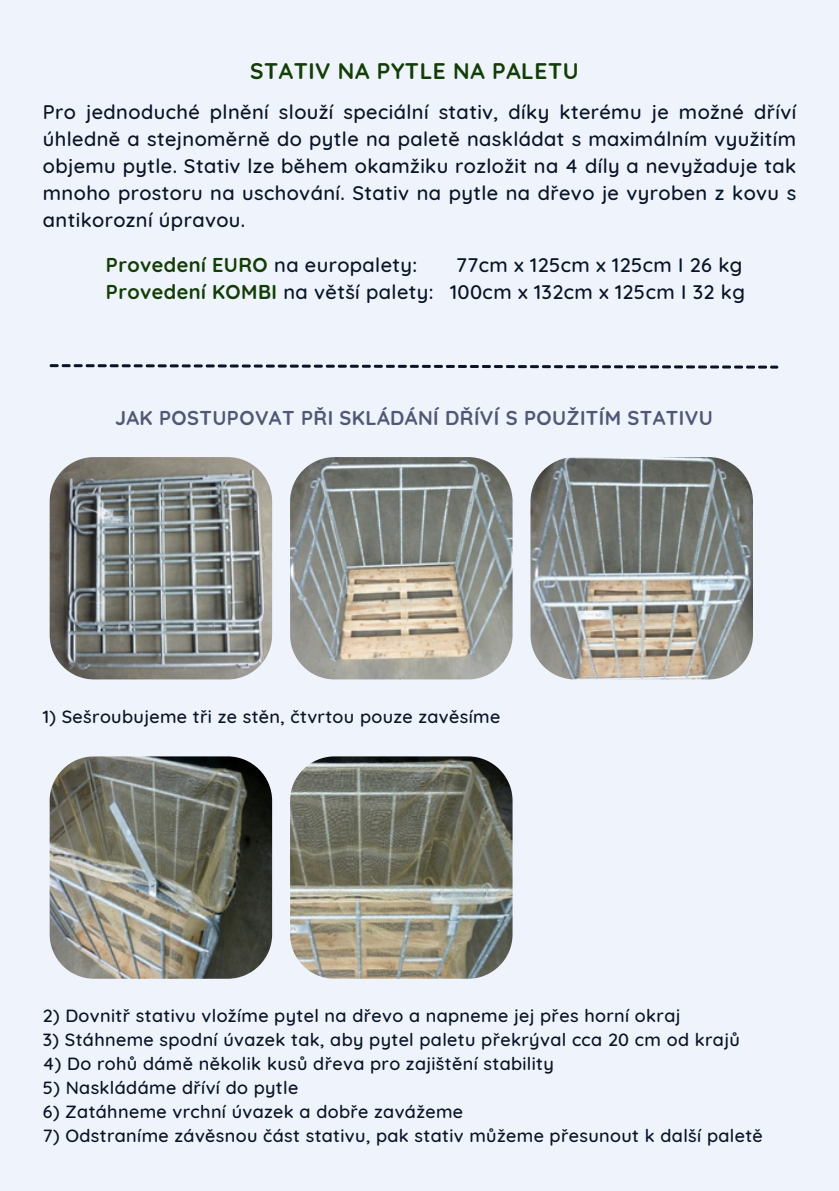
<style>
.page{position:relative;width:839px;height:1191px;background:#fff}
.page>*{position:absolute;margin:0;border:0;box-sizing:border-box;transform-origin:0 0}
.t1{font:700 22.6px "Quicksand";letter-spacing:.025em;color:#123d04}
.t2{font:500 20px/27px "Quicksand";letter-spacing:.02em;color:#081427;text-align:justify}
.t3{font:700 20px "Quicksand";letter-spacing:.02em;color:#123d04}
.t4{font:700 20px "Quicksand";letter-spacing:.02em;color:#515775}
.t5{font:500 18px "Quicksand";letter-spacing:.02em;color:#081427}
.s1{font-weight:500;color:#081427}
</style>
<div class="page">
<div style="left:0;top:0;width:838px;height:1191px;background:#eff3fc"></div>
<img style="left:50px;top:457px;width:222px;height:222px;border-radius:44px">
<img style="left:290px;top:457px;width:222px;height:222px;border-radius:44px">
<img style="left:530px;top:457px;width:223px;height:222px;border-radius:44px">
<img style="left:50px;top:756px;width:222px;height:223px;border-radius:44px">
<img style="left:290px;top:756px;width:222px;height:223px;border-radius:44px">
<svg style="left:50px;top:364px;width:728px;height:5px"></svg>
<h1 class="t1" style="left:250px;top:56px;width:330px">STATIV NA PYTLE NA PALETU</h1>
<p class="t2" style="left:43px;top:98px;width:754px">Pro jednoduché plnění slouží speciální stativ, díky kterému je možné dříví úhledně a stejnoměrně do pytle na paletě naskládat s maximálním využitím objemu pytle. Stativ lze během okamžiku rozložit na 4 díly a nevyžaduje tak mnoho prostoru na uschování. Stativ na pytle na dřevo je vyroben z kovu s antikorozní úpravou.</p>
<p class="t3" style="left:106px;top:252px;width:313px">Provedení EURO <span class="s1">na europalety:</span></p>
<p class="t3" style="left:106px;top:279px;width:329px">Provedení KOMBI <span class="s1">na větší palety:</span></p>
<p class="t2" style="left:456px;top:251px;width:288px">77cm x 125cm x 125cm I 26 kg</p>
<p class="t2" style="left:450px;top:278px;width:296px">100cm x 132cm x 125cm I 32 kg</p>
<p class="t4" style="left:115px;top:405px;width:599px">JAK POSTUPOVAT PŘI SKLÁDÁNÍ DŘÍVÍ S POUŽITÍM STATIVU</p>
<h2 class="t5" style="left:43px;top:705px;width:459px">1) Sešroubujeme tři ze stěn, čtvrtou pouze zavěsíme</h2>
<p class="t5" style="left:43px;top:1004px;width:639px">2) Dovnitř stativu vložíme pytel na dřevo a napneme jej přes horní okraj</p>
<p class="t5" style="left:43px;top:1028px;width:698px">3) Stáhneme spodní úvazek tak, aby pytel paletu překrýval cca 20 cm od krajů</p>
<p class="t5" style="left:43px;top:1052px;width:512px">4) Do rohů dámě několik kusů dřeva pro zajištění stability</p>
<p class="t5" style="left:43px;top:1076px;width:257px">5) Naskládáme dříví do pytle</p>
<p class="t5" style="left:43px;top:1100px;width:422px">6) Zatáhneme vrchní úvazek a dobře zavážeme</p>
<p class="t5" style="left:43px;top:1124px;width:721px">7) Odstraníme závěsnou část stativu, pak stativ můžeme přesunout k další paletě</p>
</div>
